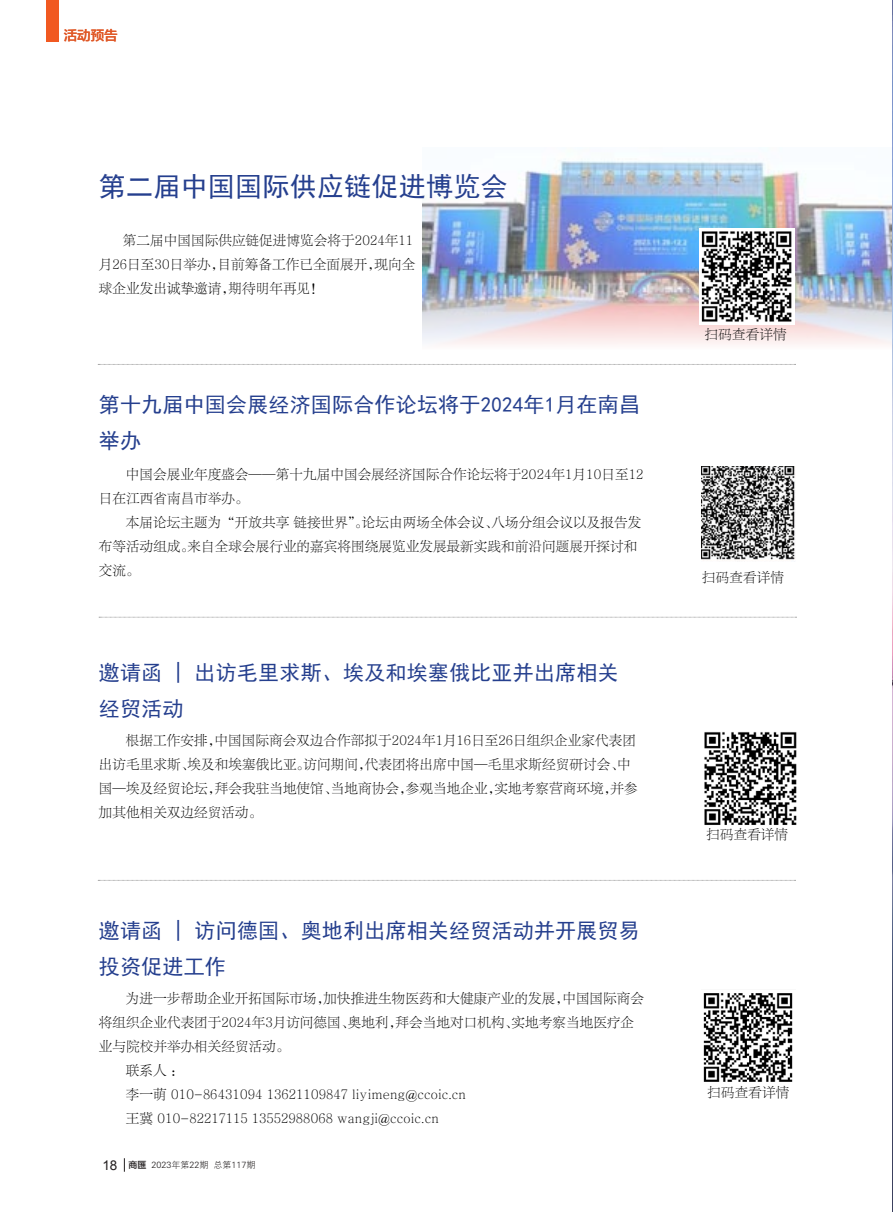
<style>
.page{position:relative;width:893px;height:1212px;background:#fff}
.page>*{position:absolute;margin:0;border:0;box-sizing:border-box;transform-origin:0 0}
.正文{font:27px "Sim Hei";letter-spacing:.01em;color:#253f8e}
.正文-2{font:21px/36px "Sim Hei";letter-spacing:.01em;color:#253f8e}
.正文-3{font:13.5px/24px "FZLTSK GBK1 0";letter-spacing:.01em;color:#000}
.t1{font:13.5px "FZLTZHK GBK1 0";color:#e05928}
.t2{font:9px "FZXH1 JW GB1 0";color:#231f20}
.s1{font-family:"Arial";font-size:13.5px}
.s2{font-family:"FZLTZHK GBK1 0"}
</style>
<div class="page">
<svg style="left:124px;top:1158px;width:1px;height:14px"></svg>
<img style="left:422px;top:159px;width:470px;height:185px">
<div style="left:47px;top:0;width:11px;height:41px;background:#f15921"></div>
<img style="left:699px;top:229px;width:95px;height:96px">
<img style="left:701px;top:467px;width:94px;height:93px">
<img style="left:704px;top:732px;width:93px;height:93px">
<img style="left:703px;top:993px;width:90px;height:89px">
<svg style="left:99px;top:617px;width:698px;height:1px"></svg>
<svg style="left:98px;top:880px;width:698px;height:1px"></svg>
<img style="left:892px;top:0;width:1px;height:1212px">
<svg style="left:98px;top:364px;width:698px;height:1px"></svg>
<p class="t1" style="left:64px;top:28px;width:55px">活动预告</p>
<p class="正文" style="left:99px;top:173px;width:410px">第二届中国国际供应链促进博览会</p>
<p class="正文-3" style="left:123px;top:228px;width:292px">第二届中国国际供应链促进博览会将于2024年11</p>
<p class="正文-3" style="left:99px;top:252px;width:318px">月26日至30日举办，目前筹备工作已全面展开，现向全</p>
<p class="正文-3" style="left:99px;top:276px;width:226px">球企业发出诚挚邀请，期待明年再见！</p>
<p class="正文-2" style="left:99px;top:387px;width:543px">第十九届中国会展经济国际合作论坛将于2024年1月在南昌举办</p>
<p class="正文-3" style="left:99px;top:462px;width:546px;text-indent:27px">中国会展业年度盛会——第十九届中国会展经济国际合作论坛将于2024年1月10日至12日在江西省南昌市举办。</p>
<p class="正文-3" style="left:99px;top:510px;width:544px;text-indent:27px">本届论坛主题为“开放共享 链接世界”。论坛由两场全体会议、八场分组会议以及报告发布等活动组成。来自全球会展行业的嘉宾将围绕展览业发展最新实践和前沿问题展开探讨和交流。</p>
<p class="正文-2" style="left:99px;top:654px;width:521px">邀请函 | 出访毛里求斯、埃及和埃塞俄比亚并出席相关</p>
<p class="正文-2" style="left:99px;top:690px;width:86px">经贸活动</p>
<p class="正文-3" style="left:99px;top:729px;width:540px;text-indent:27px">根据工作安排，中国国际商会双边合作部拟于2024年1月16日至26日组织企业家代表团出访毛里求斯、埃及和埃塞俄比亚。访问期间，代表团将出席中国—毛里求斯经贸研讨会、中国—埃及经贸论坛，拜会我驻当地使馆、当地商协会，参观当地企业，实地考察营商环境，并参加其他相关双边经贸活动。</p>
<p class="正文-2" style="left:99px;top:912px;width:542px">邀请函 | 访问德国、奥地利出席相关经贸活动并开展贸易投资促进工作</p>
<p class="正文-3" style="left:99px;top:987px;width:547px;text-indent:27px">为进一步帮助企业开拓国际市场，加快推进生物医药和大健康产业的发展，中国国际商会将组织企业代表团于2024年3月访问德国、奥地利，拜会当地对口机构、实地考察当地医疗企业与院校并举办相关经贸活动。</p>
<p class="正文-3" style="left:126px;top:1059px;width:59px">联系人：</p>
<p class="正文-3" style="left:126px;top:1083px;width:342px">李一萌 010-86431094 13621109847 liyimeng@ccoic.cn</p>
<p class="正文-3" style="left:126px;top:1107px;width:314px">王冀 010-82217115 13552988068 wangji@ccoic.cn</p>
<p class="t2" style="left:102px;top:1160px;width:154px"><span class="s1">18</span> <span class="s2">商匯</span> 2023年第22期 总第117期</p>
<p class="正文-3" style="left:705px;top:322px;width:83px">扫码查看详情</p>
<p class="正文-3" style="left:702px;top:566px;width:83px">扫码查看详情</p>
<p class="正文-3" style="left:706px;top:823px;width:83px">扫码查看详情</p>
<p class="正文-3" style="left:707px;top:1080px;width:83px">扫码查看详情</p>
</div>
